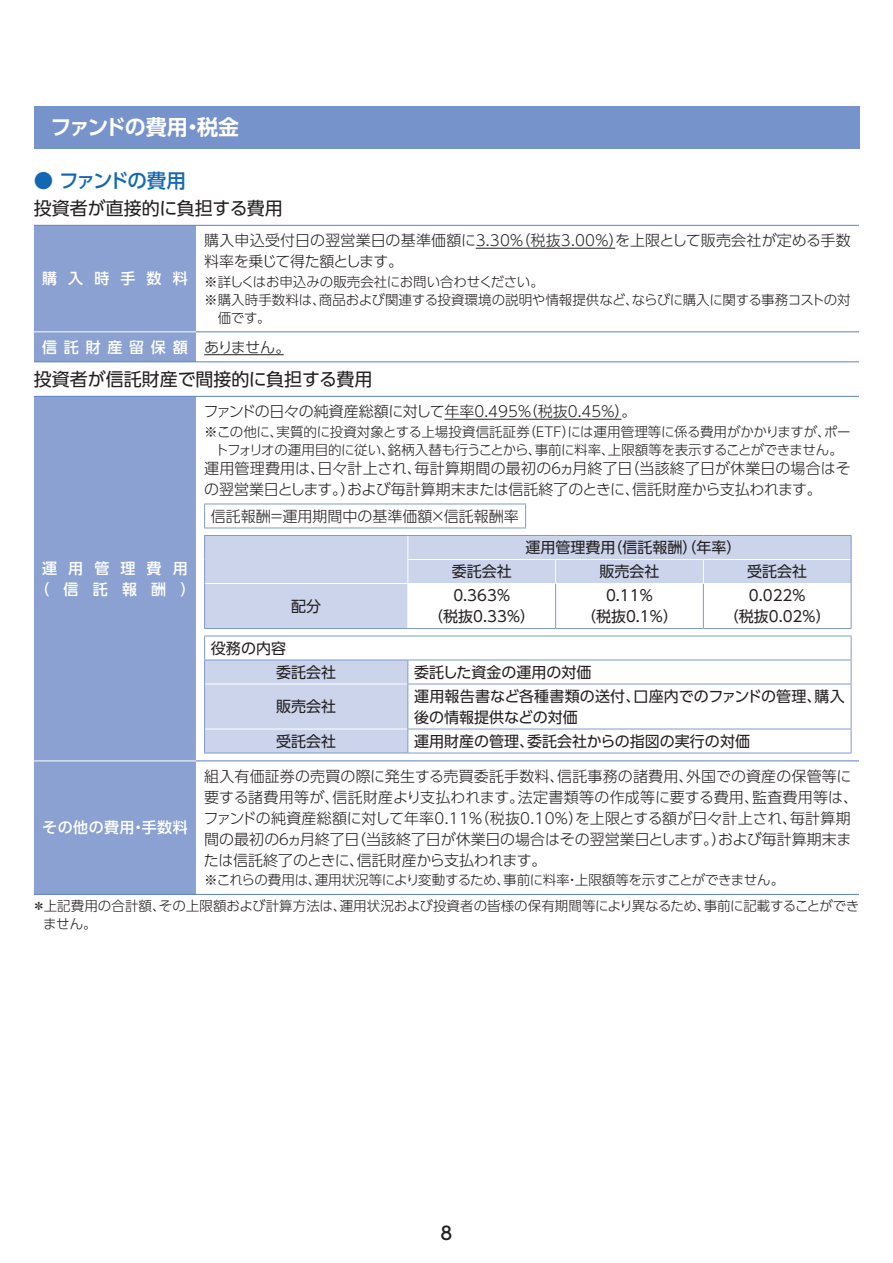
<style>
.page{position:relative;width:893px;height:1263px;background:#fff}
.page>*{position:absolute;margin:0;border:0;box-sizing:border-box;transform-origin:0 0}
.t1{font:700 21px "UD Shin Go Pro De";letter-spacing:-.055em;color:#fff}
.t2{font:500 19.5px "UD Shin Go Pro";letter-spacing:-.095em;color:#1468b3}
.t3{font:18px "UD Shin Go Pro";color:#231f20}
.t4{font:500 18px "UD Shin Go Pro";color:#231f20}
.t5{font:300 15px/21px "UD Shin Go Pro";color:#231f20}
.t6{font:15px/21px "UD Shin Go Pro";color:#231f20;text-align:center}
.t7{font:500 15px "UD Shin Go Pro";letter-spacing:.45em;color:#fff}
.t8{font:500 15px/21px "UD Shin Go Pro";letter-spacing:.74em;color:#fff;text-align:center}
.t9{font:500 15px "UD Shin Go Pro";letter-spacing:.035em;color:#fff}
.t10{font:500 15px "UD Shin Go Pro";letter-spacing:.595em;color:#fff}
.t11{font:300 13.5px/18px "UD Shin Go Pro";letter-spacing:-.01em;color:#231f20;text-align:center}
.s1{font-weight:300;color:#231f20}
</style>
<div class="page">
<div style="left:34px;top:106px;width:825px;height:42px;background:#7793cb"></div>
<div style="left:34px;top:226px;width:162px;height:668px;background:#8ba1d2"></div>
<hr style="left:34px;top:331px;width:162px;height:1px;background:#fff">
<hr style="left:34px;top:760px;width:162px;height:1px;background:#fff">
<hr style="left:34px;top:225px;width:162px;height:1px;background:#5981c1">
<hr style="left:196px;top:225px;width:663px;height:1px;background:#5981c1">
<hr style="left:196px;top:331px;width:663px;height:1px;background:#5981c1">
<hr style="left:34px;top:361px;width:162px;height:1px;background:#5981c1">
<hr style="left:196px;top:361px;width:663px;height:1px;background:#5981c1">
<hr style="left:34px;top:396px;width:162px;height:1px;background:#5981c1">
<hr style="left:196px;top:396px;width:663px;height:1px;background:#5981c1">
<hr style="left:196px;top:760px;width:663px;height:1px;background:#5981c1">
<hr style="left:34px;top:894px;width:162px;height:1px;background:#5981c1">
<hr style="left:196px;top:894px;width:663px;height:1px;background:#5981c1">
<hr style="left:476px;top:248px;width:139px;height:1px;background:#231f20">
<hr style="left:204px;top:354px;width:80px;height:1px;background:#231f20">
<hr style="left:444px;top:419px;width:177px;height:1px;background:#231f20">
<svg style="left:204px;top:505px;width:1px;height:23px"></svg>
<hr style="left:204px;top:504px;width:322px;height:1px;background:#809acf">
<svg style="left:525px;top:504px;width:1px;height:24px"></svg>
<hr style="left:204px;top:528px;width:322px;height:1px;background:#809acf">
<svg style="left:205px;top:536px;width:646px;height:92px;fill:#ccd4eb"></svg>
<hr style="left:205px;top:583px;width:203px;height:1px;background:#fff">
<hr style="left:407px;top:559px;width:149px;height:1px;background:#fff">
<svg style="left:407px;top:536px;width:1px;height:47px"></svg>
<hr style="left:556px;top:559px;width:147px;height:1px;background:#fff">
<svg style="left:555px;top:560px;width:1px;height:23px"></svg>
<hr style="left:703px;top:559px;width:148px;height:1px;background:#fff">
<svg style="left:703px;top:560px;width:1px;height:23px"></svg>
<hr style="left:407px;top:584px;width:1px;height:44px;background:#fff">
<hr style="left:408px;top:583px;width:148px;height:1px;background:#fff">
<hr style="left:556px;top:583px;width:147px;height:1px;background:#fff">
<hr style="left:703px;top:583px;width:148px;height:1px;background:#fff">
<svg style="left:204px;top:536px;width:1px;height:47px"></svg>
<hr style="left:204px;top:535px;width:204px;height:1px;background:#809acf">
<hr style="left:408px;top:535px;width:148px;height:1px;background:#809acf">
<hr style="left:556px;top:535px;width:147px;height:1px;background:#809acf">
<hr style="left:703px;top:535px;width:148px;height:1px;background:#809acf">
<svg style="left:851px;top:536px;width:1px;height:47px"></svg>
<hr style="left:204px;top:583px;width:1px;height:45px;background:#809acf">
<hr style="left:204px;top:628px;width:204px;height:1px;background:#809acf">
<hr style="left:408px;top:628px;width:148px;height:1px;background:#809acf">
<hr style="left:555px;top:584px;width:1px;height:44px;background:#809acf">
<hr style="left:703px;top:584px;width:1px;height:44px;background:#809acf">
<hr style="left:851px;top:583px;width:1px;height:45px;background:#809acf">
<hr style="left:556px;top:628px;width:147px;height:1px;background:#809acf">
<hr style="left:703px;top:628px;width:148px;height:1px;background:#809acf">
<hr style="left:408px;top:636px;width:443px;height:1px;background:#809acf">
<hr style="left:408px;top:660px;width:443px;height:1px;background:#809acf">
<svg style="left:851px;top:636px;width:1px;height:48px"></svg>
<hr style="left:407px;top:684px;width:444px;height:1px;background:#809acf">
<hr style="left:851px;top:684px;width:1px;height:45px;background:#809acf">
<hr style="left:204px;top:753px;width:204px;height:1px;background:#809acf">
<svg style="left:204px;top:636px;width:204px;height:117px"></svg>
<hr style="left:407px;top:729px;width:444px;height:1px;background:#809acf">
<svg style="left:851px;top:729px;width:1px;height:24px"></svg>
<hr style="left:408px;top:753px;width:443px;height:1px;background:#809acf">
<h1 class="t1" style="left:51px;top:110px;width:190px">ファンドの費用・税金</h1>
<h2 class="t2" style="left:34px;top:164px;width:153px">● ファンドの費用</h2>
<p class="t3" style="left:34px;top:193px;width:250px">投資者が直接的に負担する費用</p>
<p class="t5" style="left:204px;top:229px;width:648px">購入申込受付日の翌営業日の基準価額に3.30％（税抜3.00％）を上限として販売会社が定める手数料率を乗じて得た額とします。</p>
<p class="t11" style="left:204px;top:272px;width:341px">※詳しくはお申込みの販売会社にお問い合わせください。</p>
<p class="t11" style="left:204px;top:290px;width:648px">※購入時手数料は、商品および関連する投資環境の説明や情報提供など、ならびに購入に関する事務コストの対</p>
<p class="t11" style="left:218px;top:308px;width:55px">価です。</p>
<p class="t7" style="left:42px;top:335px;width:250px">信託財産留保額 <span class="s1">ありません。</span></p>
<p class="t3" style="left:34px;top:364px;width:340px">投資者が信託財産で間接的に負担する費用</p>
<p class="t10" style="left:42px;top:266px;width:147px">購入時手数料</p>
<p class="t8" style="left:34px;top:557px;width:163px">運用管理費用（信託報酬）</p>
<p class="t5" style="left:203px;top:400px;width:434px">ファンドの日々の純資産総額に対して年率0.495％（税抜0.45％）。</p>
<p class="t11" style="left:204px;top:422px;width:648px">※この他に、実質的に投資対象とする上場投資信託証券（ETF）には運用管理等に係る費用がかかりますが、ポートフォリオの運用目的に従い、銘柄入替も行うことから、事前に料率、上限額等を表示することができません。</p>
<p class="t5" style="left:204px;top:457px;width:648px">運用管理費用は、日々計上され、毎計算期間の最初の６ヵ月終了日（当該終了日が休業日の場合はその翌営業日とします。）および毎計算期末または信託終了のときに、信託財産から支払われます。</p>
<p class="t5" style="left:211px;top:505px;width:309px">信託報酬＝運用期間中の基準価額×信託報酬率</p>
<p class="t6" style="left:526px;top:536px;width:217px">運用管理費用（信託報酬）（年率）</p>
<p class="t6" style="left:452px;top:560px;width:61px">委託会社</p>
<p class="t6" style="left:599px;top:560px;width:61px">販売会社</p>
<p class="t6" style="left:747px;top:560px;width:61px">受託会社</p>
<p class="t6" style="left:291px;top:595px;width:31px">配分</p>
<p class="t6" style="left:428px;top:584px;width:108px">0.363％<br>（税抜0.33％）</p>
<p class="t6" style="left:581px;top:584px;width:99px">0.11％<br>（税抜0.1％）</p>
<p class="t6" style="left:724px;top:584px;width:108px">0.022％<br>（税抜0.02％）</p>
<p class="t6" style="left:276px;top:635px;width:61px;line-height:24px;text-align:left;text-indent:-65px">役務の内容<br>委託会社</p>
<p class="t6" style="left:414px;top:661px;width:179px">委託した資金の運用の対価</p>
<p class="t6" style="left:276px;top:695px;width:61px">販売会社</p>
<p class="t6" style="left:414px;top:685px;width:432px;text-align:left">運用報告書など各種書類の送付、口座内でのファンドの管理、購入後の情報提供などの対価</p>
<p class="t6" style="left:276px;top:730px;width:61px">受託会社</p>
<p class="t6" style="left:414px;top:730px;width:337px">運用財産の管理、委託会社からの指図の実行の対価</p>
<p class="t5" style="left:203px;top:765px;width:656px">組入有価証券の売買の際に発生する売買委託手数料、信託事務の諸費用、外国での資産の保管等に要する諸費用等が、信託財産より支払われます。法定書類等の作成等に要する費用、監査費用等は、ファンドの純資産総額に対して年率0.11％（税抜0.10％）を上限とする額が日々計上され、毎計算期間の最初の６ヵ月終了日（当該終了日が休業日の場合はその翌営業日とします。）および毎計算期末または信託終了のときに、信託財産から支払われます。</p>
<p class="t11" style="left:32px;top:867px;width:829px;line-height:25.5px;text-align:left;text-indent:172px">※これらの費用は、運用状況等により変動するため、事前に料率・上限額等を示すことができません。<br>＊上記費用の合計額、その上限額および計算方法は、運用状況および投資者の皆様の保有期間等により異なるため、事前に記載することができ</p>
<p class="t11" style="left:43px;top:914px;width:55px">ません。</p>
<p class="t9" style="left:42px;top:815px;width:147px">その他の費用・手数料</p>
<p class="t4" style="left:441px;top:1218px;width:13px">8</p>
</div>
